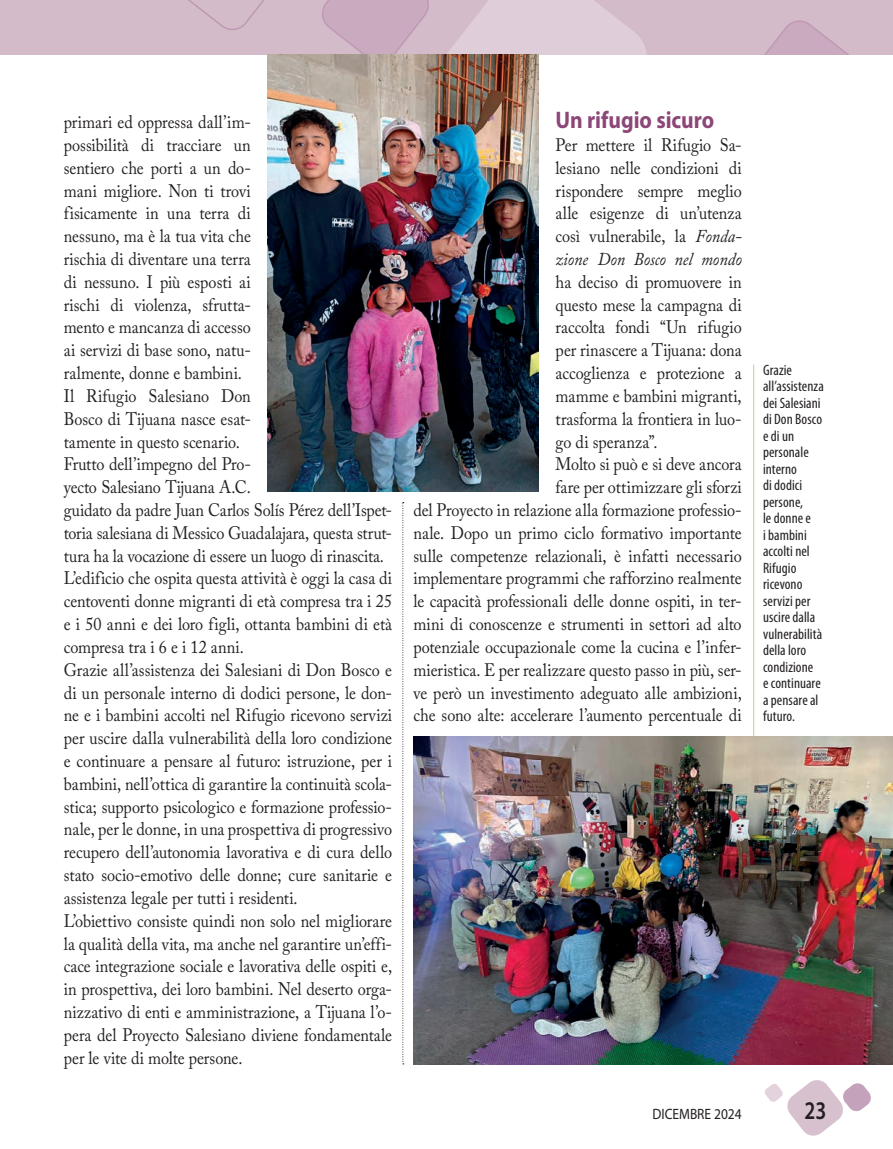
<style>
.page{position:relative;width:893px;height:1149px;background:#fff}
.page>*{position:absolute;margin:0;border:0;box-sizing:border-box;transform-origin:0 0}
.t1{font:600 25.5px "Myriad Pro";color:#231f20;scale:.8 1}
.t2{font:700 24px "Myriad Pro";letter-spacing:-.005em;color:#8c4677;scale:.9 1}
.t3{font:18px/22.8px "Adobe Caslon Pro";letter-spacing:-.005em;color:#231f20;scale:.9 1}
.t4{font:condensed 15px/16.5px "Myriad Pro";letter-spacing:.005em;color:#231f20}
.t5{font:15px "Myriad Pro";color:#231f20;scale:.9 1}
.s1{font-style:italic}
</style>
<div class="page">
<div style="left:0;top:0;width:893px;height:54px;background:#d3bbca"></div>
<svg style="left:322px;top:0;width:325px;height:54px"></svg>
<svg style="left:765px;top:20px;width:83px;height:34px"></svg>
<svg style="left:188px;top:0;width:76px;height:30px"></svg>
<svg style="left:765px;top:1080px;width:106px;height:56px"></svg>
<svg style="left:402px;top:502px;width:2px;height:562px"></svg>
<hr style="left:753px;top:364px;width:1px;height:374px;background:#bdce8e">
<img style="left:413px;top:736px;width:480px;height:327px">
<img style="left:268px;top:54px;width:271px;height:437px">
<p class="t3" style="left:64px;top:110px;width:366px">primari ed oppressa dall’im-<br>possibilità di tracciare un<br>sentiero che porti a un do-<br>mani migliore. Non ti trovi<br>fisicamente in una terra di<br>nessuno, ma è la tua vita che<br>rischia di diventare una terra<br>di nessuno. I più esposti ai<br>rischi di violenza, sfrutta-<br>mento e mancanza di accesso<br>ai servizi di base sono, natu-<br>ralmente, donne e bambini.<br>Il Rifugio Salesiano Don<br>Bosco di Tijuana nasce esat-<br>tamente in questo scenario.<br>Frutto dell’impegno del Pro-<br>yecto Salesiano Tijuana A.C.<br>guidato da padre Juan Carlos Solís Pérez dell’Ispet&shy;toria salesiana di Messico Guadalajara, questa strut&shy;tura ha la vocazione di essere un luogo di rinascita.<br>L’edificio che ospita questa attività è oggi la casa di centoventi donne migranti di età compresa tra i 25 e i 50 anni e dei loro figli, ottanta bambini di età compresa tra i 6 e i 12 anni.<br>Grazie all’assistenza dei Salesiani di Don Bosco e di un personale interno di dodici persone, le don&shy;ne e i bambini accolti nel Rifugio ricevono servizi per uscire dalla vulnerabilità della loro condizione e continuare a pensare al futuro: istruzione, per i bambini, nell’ottica di garantire la continuità scola&shy;stica; supporto psicologico e formazione professio&shy;nale, per le donne, in una prospettiva di progressivo recupero dell’autonomia lavorativa e di cura dello stato socio-emotivo delle donne; cure sanitarie e assistenza legale per tutti i residenti.<br>L’obiettivo consiste quindi non solo nel migliorare la qualità della vita, ma anche nel garantire un’effi&shy;cace integrazione sociale e lavorativa delle ospiti e, in prospettiva, dei loro bambini. Nel deserto orga&shy;nizzativo di enti e amministrazione, a Tijuana l’o&shy;pera del Proyecto Salesiano diviene fondamentale per le vite di molte persone.</p>
<h2 class="t2" style="left:556px;top:104px;width:178px">Un rifugio sicuro</h2>
<p class="t3" style="left:556px;top:133px;width:208px;text-align:justify">Per mettere il Rifugio Sa&shy;lesiano nelle condizioni di rispondere sempre meglio alle esigenze di un’utenza così vulnerabile, la <span class="s1">Fonda&shy;zione Don Bosco nel mondo</span></p>
<p class="t3" style="left:556px;top:270px;width:208px">ha deciso di promuovere in</p>
<p class="t3" style="left:556px;top:293px;width:208px">questo mese la campagna di</p>
<p class="t3" style="left:556px;top:316px;width:208px">raccolta fondi “Un rifugio</p>
<p class="t3" style="left:556px;top:338px;width:208px">per rinascere a Tijuana: dona</p>
<p class="t3" style="left:556px;top:361px;width:208px">accoglienza e protezione a</p>
<p class="t3" style="left:556px;top:384px;width:208px">mamme e bambini migranti,</p>
<p class="t3" style="left:556px;top:407px;width:208px">trasforma la frontiera in luo-</p>
<p class="t3" style="left:556px;top:430px;width:115px">go di speranza”.</p>
<p class="t3" style="left:556px;top:452px;width:208px">Molto si può e si deve ancora</p>
<p class="t3" style="left:556px;top:475px;width:208px">fare per ottimizzare gli sforzi</p>
<p class="t3" style="left:413px;top:498px;width:366px">del Proyecto in relazione alla formazione professio-</p>
<p class="t3" style="left:413px;top:521px;width:366px">nale. Dopo un primo ciclo formativo importante</p>
<p class="t3" style="left:413px;top:544px;width:366px">sulle competenze relazionali, è infatti necessario</p>
<p class="t3" style="left:413px;top:566px;width:366px">implementare programmi che rafforzino realmente</p>
<p class="t3" style="left:413px;top:589px;width:366px">le capacità professionali delle donne ospiti, in ter-</p>
<p class="t3" style="left:413px;top:612px;width:366px">mini di conoscenze e strumenti in settori ad alto</p>
<p class="t3" style="left:413px;top:635px;width:366px">potenziale occupazionale come la cucina e l’infer-</p>
<p class="t3" style="left:413px;top:658px;width:366px">mieristica. E per realizzare questo passo in più, ser-</p>
<p class="t3" style="left:413px;top:680px;width:366px">ve però un investimento adeguato alle ambizioni,</p>
<p class="t3" style="left:413px;top:703px;width:366px">che sono alte: accelerare l’aumento percentuale di</p>
<p class="t4" style="left:763px;top:361px;width:62px">Grazie all’assistenza dei Salesiani di Don Bosco e di un personale interno<br>di dodici persone,<br>le donne e<br>i bambini accolti nel<br>Rifugio ricevono servizi per uscire dalla vulnerabilità della loro condizione<br>e continuare a pensare al futuro.</p>
<p class="t5" style="left:652px;top:1104px;width:101px">DICEMBRE 2024</p>
<h1 class="t1" style="left:804px;top:1093px;width:29px">23</h1>
</div>
